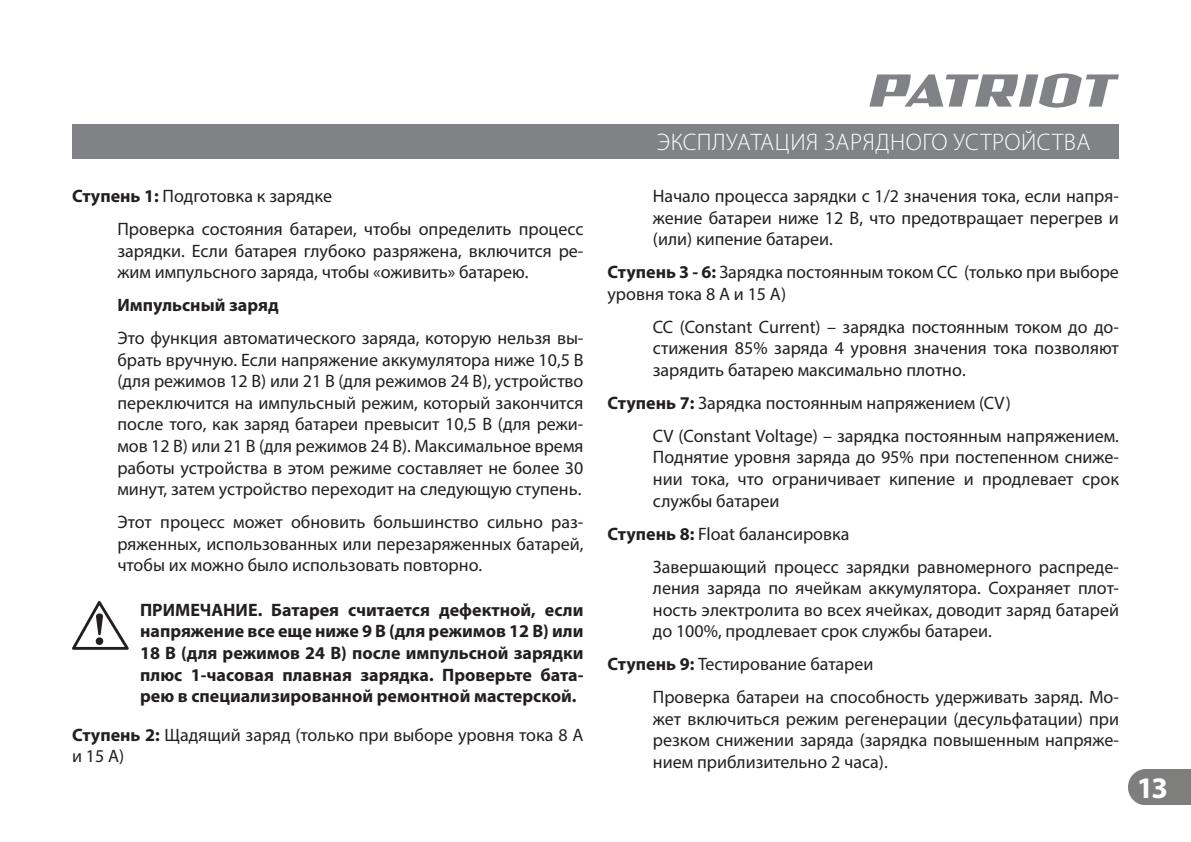
<style>
.page{position:relative;width:1191px;height:842px;background:#fff}
.page>*{position:absolute;margin:0;border:0;box-sizing:border-box;transform-origin:0 0}
.t1{font:700 30px "Myriad Pro";color:#fff}
.t2{font:300 24px "Myriad Pro";letter-spacing:.02em;color:#fff}
.t3{font:18px/21.6px "Myriad Pro";color:#231f20}
.t4{font:700 18px/21.6px "Myriad Pro";color:#231f20;text-align:justify}
.s1{font-weight:700}
</style>
<div class="page">
<div style="left:72px;top:124px;width:1047px;height:34px;background:#808285"></div>
<div style="left:1128px;top:770px;width:63px;height:35px;background:#7e7e7d"></div>
<svg style="left:869px;top:73px;width:250px;height:35px"></svg>
<svg style="left:72px;top:601px;width:57px;height:49px"></svg>
<p class="t3" style="left:117px;top:179px;width:467px;line-height:33px;text-indent:-45px"><span class="s1">Ступень 1:</span> Подготовка к зарядке<br>Проверка состояния батареи, чтобы определить процесс</p>
<p class="t3" style="left:117px;top:239px;width:467px">зарядки. Если батарея глубоко разряжена, включится ре&shy;жим импульсного заряда, чтобы «оживить» батарею.</p>
<p class="t4" style="left:117px;top:294px;width:163px">Импульсный заряд</p>
<p class="t3" style="left:117px;top:327px;width:467px;text-align:justify">Это функция автоматического заряда, которую нельзя вы&shy;брать вручную. Если напряжение аккумулятора ниже 10,5 В (для режимов 12 В) или 21 В (для режимов 24 В), устройство переключится на импульсный режим, который закончится после того, как заряд батареи превысит 10,5 В (для режи&shy;мов 12 В) или 21 В (для режимов 24 В). Максимальное время работы устройства в этом режиме составляет не более 30 минут, затем устройство переходит на следующую ступень.</p>
<p class="t3" style="left:117px;top:511px;width:467px;text-align:justify">Этот процесс может обновить большинство сильно раз&shy;ряженных, использованных или перезаряженных батарей, чтобы их можно было использовать повторно.</p>
<p class="t4" style="left:140px;top:598px;width:445px">ПРИМЕЧАНИЕ. Батарея считается дефектной, если напряжение все еще ниже 9 В (для режимов 12 В) или 18 В (для режимов 24 В) после импульсной зарядки плюс 1-часовая плавная зарядка. Проверьте бата&shy;рею в специализированной ремонтной мастерской.</p>
<p class="t3" style="left:72px;top:724px;width:513px"><span class="s1">Ступень 2:</span> Щадящий заряд (только при выборе уровня тока 8 А и 15 А)</p>
<h2 class="t2" style="left:657px;top:128px;width:435px">ЭКСПЛУАТАЦИЯ ЗАРЯДНОГО УСТРОЙСТВА</h2>
<p class="t3" style="left:653px;top:185px;width:467px;text-align:justify">Начало процесса зарядки с 1/2 значения тока, если напря&shy;жение батареи ниже 12 В, что предотвращает перегрев и (или) кипение батареи.</p>
<p class="t3" style="left:607px;top:261px;width:513px"><span class="s1">Ступень 3 - 6:</span> Зарядка постоянным током CC (только при выборе уровня тока 8 А и 15 А)</p>
<p class="t3" style="left:653px;top:316px;width:467px;text-align:justify">СС (Constant Current) – зарядка постоянным током до до&shy;стижения 85% заряда 4 уровня значения тока позволяют зарядить батарею максимально плотно.</p>
<p class="t3" style="left:653px;top:386px;width:467px;line-height:33px;text-indent:-45px"><span class="s1">Ступень 7:</span> Зарядка постоянным напряжением (CV)<br>CV (Constant Voltage) – зарядка постоянным напряжением.</p>
<p class="t3" style="left:653px;top:446px;width:467px;text-align:justify">Поднятие уровня заряда до 95% при постепенном сниже&shy;нии тока, что ограничивает кипение и продлевает срок службы батареи</p>
<p class="t3" style="left:653px;top:517px;width:467px;line-height:33px;text-indent:-45px"><span class="s1">Ступень 8:</span> Float балансировка<br>Завершающий процесс зарядки равномерного распреде-</p>
<p class="t3" style="left:653px;top:577px;width:467px;text-align:justify">ления заряда по ячейкам аккумулятора. Сохраняет плот&shy;ность электролита во всех ячейках, доводит заряд батарей до 100%, продлевает срок службы батареи.</p>
<p class="t3" style="left:653px;top:647px;width:467px;line-height:33px;text-indent:-45px"><span class="s1">Ступень 9:</span> Тестирование батареи<br>Проверка батареи на способность удерживать заряд. Мо-</p>
<p class="t3" style="left:653px;top:708px;width:467px;text-align:justify">жет включиться режим регенерации (десульфатации) при резком снижении заряда (зарядка повышенным напряже&shy;нием приблизительно 2 часа).</p>
<h1 class="t1" style="left:1136px;top:768px;width:33px">13</h1>
</div>
